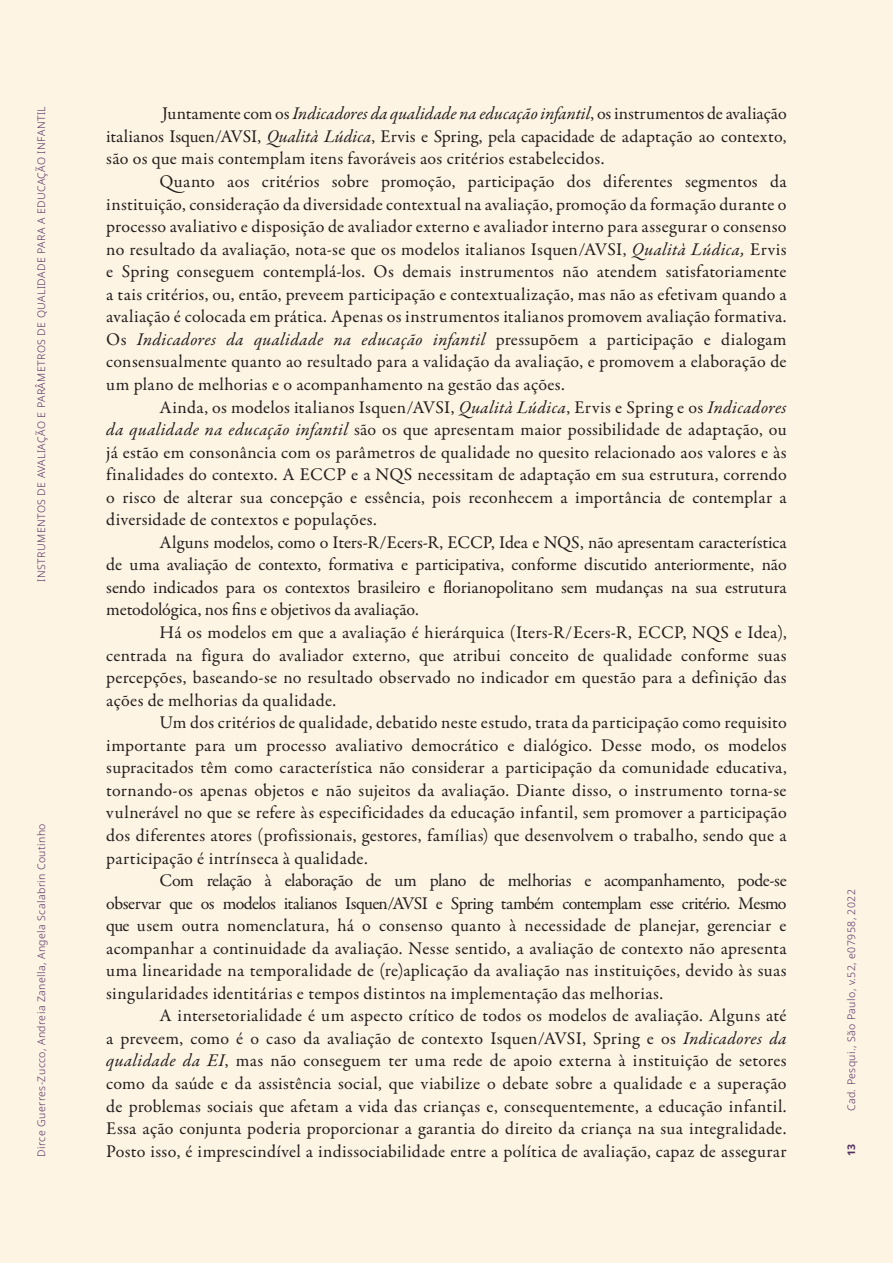
<style>
.page{position:relative;width:893px;height:1263px;background:#fef4e4}
.page>*{position:absolute;margin:0;border:0;box-sizing:border-box;transform-origin:0 0}
.Texto{font:18px/22.5px "Garamond Premr Pro";letter-spacing:.015em;color:#231f20;text-align:justify}
.t1{font:300 10.5px "Noto Sans";letter-spacing:.04em;color:#54316c}
.t2{font:700 10.5px "Noto Sans";color:#54316c}
.s1{font-style:italic}
</style>
<div class="page">
<p class="t1" style="left:34px;top:582px;width:477px;rotate:-90deg">INSTRUMENTOS DE AVALIAÇÃO E PARÂMETROS DE QUALIDADE PARA A EDUCAÇÃO INFANTIL</p>
<p class="t1" style="left:34px;top:1157px;width:335px;rotate:-90deg">Dirce Guerres-Zucco, Andreia Zanella, Angela Scalabrin Coutinho</p>
<p class="Texto" style="left:106px;top:103px;width:682px;text-indent:56px">Juntamente com os <span class="s1">Indicadores da qualidade na educação infantil</span>, os instrumentos de avaliação italianos Isquen/AVSI, <span class="s1">Qualità Lúdica</span>, Ervis e Spring, pela capacidade de adaptação ao contexto, são os que mais contemplam itens favoráveis aos critérios estabelecidos.</p>
<p class="Texto" style="left:106px;top:171px;width:682px;text-indent:53px">Quanto aos critérios sobre promoção, participação dos diferentes segmentos da instituição, consideração da diversidade contextual na avaliação, promoção da formação durante o processo avaliativo e disposição de avaliador externo e avaliador interno para assegurar o consenso no resultado da avaliação, nota-se que os modelos italianos Isquen/AVSI, <span class="s1">Qualità Lúdica,</span> Ervis e Spring conseguem contemplá-los. Os demais instrumentos não atendem satisfatoriamente a tais critérios, ou, então, preveem participação e contextualização, mas não as efetivam quando a avaliação é colocada em prática. Apenas os instrumentos italianos promovem avaliação formativa.<br>Os <span class="s1">Indicadores da qualidade na educação infantil</span> pressupõem a participação e dialogam consensualmente quanto ao resultado para a validação da avaliação, e promovem a elaboração de um plano de melhorias e o acompanhamento na gestão das ações.</p>
<p class="Texto" style="left:106px;top:396px;width:682px;text-indent:53px">Ainda, os modelos italianos Isquen/AVSI, <span class="s1">Qualità Lúdica</span>, Ervis e Spring e os <span class="s1">Indicadores da qualidade na educação infantil</span> são os que apresentam maior possibilidade de adaptação, ou já estão em consonância com os parâmetros de qualidade no quesito relacionado aos valores e às finalidades do contexto. A ECCP e a NQS necessitam de adaptação em sua estrutura, correndo o risco de alterar sua concepção e essência, pois reconhecem a importância de contemplar a diversidade de contextos e populações.</p>
<p class="Texto" style="left:106px;top:531px;width:682px;text-indent:53px">Alguns modelos, como o Iters-R/Ecers-R, ECCP, Idea e NQS, não apresentam característica de uma avaliação de contexto, formativa e participativa, conforme discutido anteriormente, não sendo indicados para os contextos brasileiro e florianopolitano sem mudanças na sua estrutura metodológica, nos fins e objetivos da avaliação.</p>
<p class="Texto" style="left:106px;top:621px;width:682px;text-indent:53px">Há os modelos em que a avaliação é hierárquica (Iters-R/Ecers-R, ECCP, NQS e Idea), centrada na figura do avaliador externo, que atribui conceito de qualidade conforme suas percepções, baseando-se no resultado observado no indicador em questão para a definição das ações de melhorias da qualidade.</p>
<p class="Texto" style="left:106px;top:712px;width:682px;text-indent:53px">Um dos critérios de qualidade, debatido neste estudo, trata da participação como requisito importante para um processo avaliativo democrático e dialógico. Desse modo, os modelos supracitados têm como característica não considerar a participação da comunidade educativa, tornando-os apenas objetos e não sujeitos da avaliação. Diante disso, o instrumento torna-se vulnerável no que se refere às especificidades da educação infantil, sem promover a participação dos diferentes atores (profissionais, gestores, famílias) que desenvolvem o trabalho, sendo que a participação é intrínseca à qualidade.</p>
<p class="Texto" style="left:106px;top:869px;width:682px;text-indent:53px">Com relação à elaboração de um plano de melhorias e acompanhamento, pode-se observar que os modelos italianos Isquen/AVSI e Spring também contemplam esse critério. Mesmo que usem outra nomenclatura, há o consenso quanto à necessidade de planejar, gerenciar e acompanhar a continuidade da avaliação. Nesse sentido, a avaliação de contexto não apresenta uma linearidade na temporalidade de (re)aplicação da avaliação nas instituições, devido às suas singularidades identitárias e tempos distintos na implementação das melhorias.</p>
<p class="Texto" style="left:106px;top:1005px;width:682px;text-indent:53px">A intersetorialidade é um aspecto crítico de todos os modelos de avaliação. Alguns até a preveem, como é o caso da avaliação de contexto Isquen/AVSI, Spring e os <span class="s1">Indicadores da qualidade da EI</span>, mas não conseguem ter uma rede de apoio externa à instituição de setores como da saúde e da assistência social, que viabilize o debate sobre a qualidade e a superação de problemas sociais que afetam a vida das crianças e, consequentemente, a educação infantil.<br>Essa ação conjunta poderia proporcionar a garantia do direito da criança na sua integralidade.<br>Posto isso, é imprescindível a indissociabilidade entre a política de avaliação, capaz de assegurar</p>
<p class="t1" style="left:844px;top:1111px;width:224px;rotate:-90deg">Cad. Pesqui., São Paulo, v.52, e07958, 2022</p>
<p class="t2" style="left:844px;top:1155px;width:14px;rotate:-90deg">13</p>
</div>
